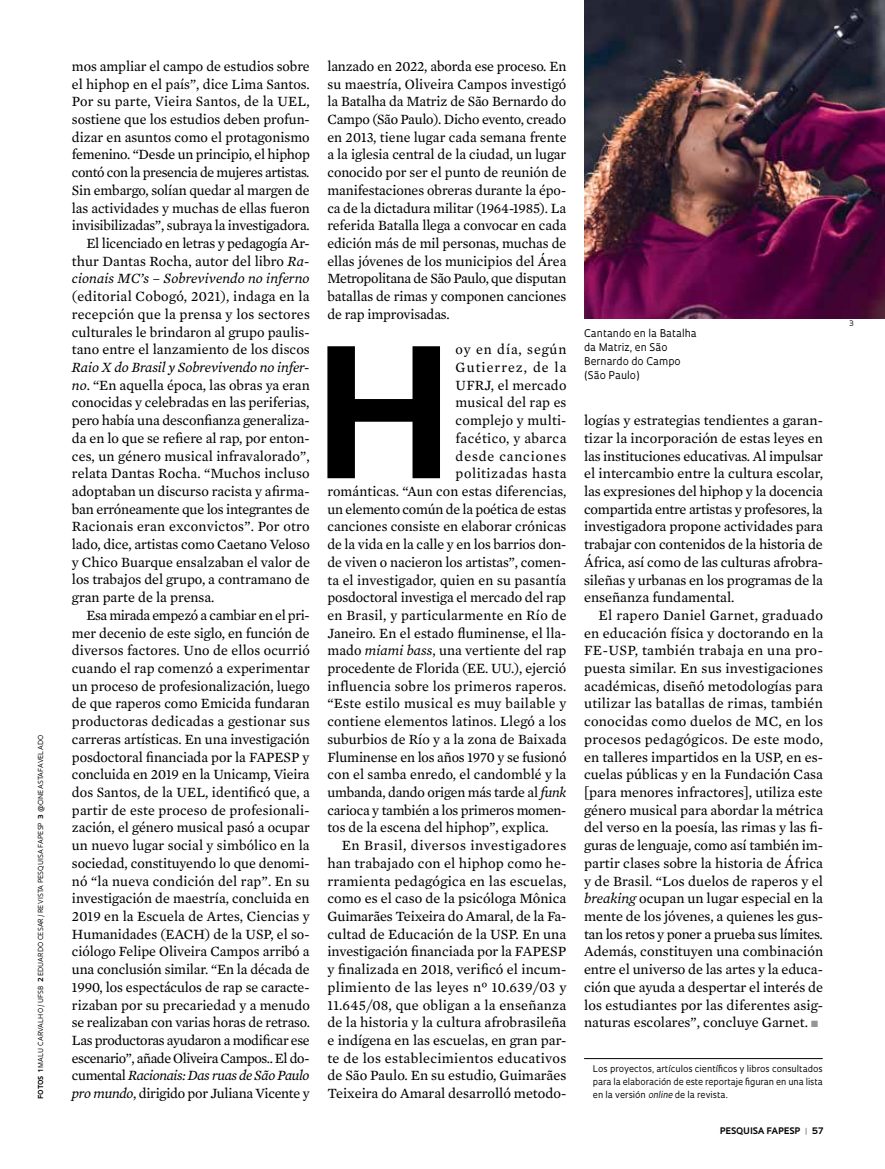
<style>
.page{position:relative;width:885px;height:1169px;background:#fff}
.page>*{position:absolute;margin:0;border:0;box-sizing:border-box;transform-origin:0 0}
.t1{font:600 185.85px "Elza";color:#000}
.t2{font:14.4px/17.7px "Mercury Text G2";color:#000;text-align:justify}
.t3{font:14.4px "Mercury Text G2";letter-spacing:.02em;color:#000}
.t4{font:14.4px "Mercury Text G2";letter-spacing:-.02em;color:#000}
.t5{font:14.4px "Mercury Text G2";letter-spacing:.03em;color:#000}
.t6{font:14.4px "Mercury Text G2";letter-spacing:.025em;color:#000}
.t7{font:14.4px "Mercury Text G2";letter-spacing:.035em;color:#000}
.t8{font:14.4px "Mercury Text G2";letter-spacing:.04em;color:#000}
.t9{font:14.4px "Mercury Text G2";letter-spacing:.075em;color:#000}
.t10{font:14.4px "Mercury Text G2";letter-spacing:.06em;color:#000}
.t11{font:14.4px "Mercury Text G2";letter-spacing:.065em;color:#000}
.t12{font:10.35px/14.1px "Oculum";color:#000}
.t13{font:9px/13.4px "Oculum";color:#000}
.t14{font:700 8.7px "Oculum";letter-spacing:.015em;color:#000}
.t15{font:7.35px "Oculum";color:#000}
.t16{font:6.75px "Oculum";letter-spacing:.015em;color:#000}
.t17{font:700 6.75px "Oculum";letter-spacing:.005em;color:#000}
.s1{font-weight:700}
.s2{font-style:italic}
.s3{color:#939598}
</style>
<div class="page">
<hr style="left:584px;top:1058px;width:239px;height:1px;background:#000">
<img style="left:584px;top:0;width:301px;height:319px">
<p class="t16" style="left:36px;top:1072px;width:339px;rotate:-90deg"><span class="s1">1</span> MALU CARVALHO/UFSB <span class="s1">2</span> EDUARDO CESAR/REVISTA PESQUISA FAPESP <span class="s1">3</span> @CINEASTAFAVELADO</p>
<p class="t17" style="left:36px;top:1098px;width:24px;rotate:-90deg">FOTOS</p>
<p class="t2" style="left:72px;top:56px;width:239px;text-align:right">mos ampliar el campo de estudios sobre el hiphop en el país”, dice Lima Santos.<br>Por su parte, Vieira Santos, de la UEL, sostiene que los estudios deben profun&shy;dizar en asuntos como el protagonismo femenino. “Desde un principio, el hiphop contó con la presencia de mujeres artistas.<br>Sin embargo, solían quedar al margen de las actividades y muchas de ellas fueron invisibilizadas”, subraya la investigadora.<br>El licenciado en letras y pedagogía Ar&shy;thur Dantas Rocha, autor del libro <span class="s2">Ra&shy;cionais MC’s – Sobrevivendo no inferno</span></p>
<p class="t2" style="left:72px;top:287px;width:239px">(editorial Cobogó, 2021), indaga en la recepción que la prensa y los sectores culturales le brindaron al grupo paulis&shy;tano entre el lanzamiento de los discos</p>
<p class="t2" style="left:72px;top:357px;width:239px"><span class="s2">Raio X do Brasil y Sobrevivendo no infer&shy;no</span>. “En aquella época, las obras ya eran conocidas y celebradas en las periferias, pero había una desconfianza generaliza&shy;da en lo que se refiere al rap, por enton&shy;ces, un género musical infravalorado”, relata Dantas Rocha. “Muchos incluso adoptaban un discurso racista y afirma&shy;ban erróneamente que los integrantes de Racionais eran exconvictos”. Por otro lado, dice, artistas como Caetano Veloso y Chico Buarque ensalzaban el valor de los trabajos del grupo, a contramano de gran parte de la prensa.</p>
<p class="t2" style="left:72px;top:605px;width:239px;text-indent:14px">Esa mirada empezó a cambiar en el pri&shy;mer decenio de este siglo, en función de diversos factores. Uno de ellos ocurrió cuando el rap comenzó a experimentar un proceso de profesionalización, luego de que raperos como Emicida fundaran productoras dedicadas a gestionar sus carreras artísticas. En una investigación posdoctoral financiada por la FAPESP y concluida en 2019 en la Unicamp, Vieira dos Santos, de la UEL, identificó que, a partir de este proceso de profesionali&shy;zación, el género musical pasó a ocupar un nuevo lugar social y simbólico en la sociedad, constituyendo lo que denomi&shy;nó “la nueva condición del rap”. En su investigación de maestría, concluida en 2019 en la Escuela de Artes, Ciencias y Humanidades (EACH) de la USP, el so&shy;ciólogo Felipe Oliveira Campos arribó a una conclusión similar. “En la década de 1990, los espectáculos de rap se caracte&shy;rizaban por su precariedad y a menudo se realizaban con varias horas de retraso.<br>Las productoras ayudaron a modificar ese escenario”, añade Oliveira Campos.. El do&shy;cumental <span class="s2">Racionais: Das ruas de São Paulo pro mundo</span>, dirigido por Juliana Vicente y</p>
<p class="t2" style="left:327px;top:56px;width:241px">lanzado en 2022, aborda ese proceso. En su maestría, Oliveira Campos investigó la Batalha da Matriz de São Bernardo do Campo (São Paulo). Dicho evento, creado en 2013, tiene lugar cada semana frente a la iglesia central de la ciudad, un lugar conocido por ser el punto de reunión de manifestaciones obreras durante la épo&shy;ca de la dictadura militar (1964-1985). La referida Batalla llega a convocar en cada edición más de mil personas, muchas de ellas jóvenes de los municipios del Área Metropolitana de São Paulo, que disputan batallas de rimas y componen canciones de rap improvisadas.</p>
<h1 class="t1" style="left:317px;top:280px;width:134px">H</h1>
<p class="t11" style="left:456px;top:339px;width:112px">oy en día, según</p>
<p class="t9" style="left:456px;top:357px;width:112px">Gutierrez, de la</p>
<p class="t2" style="left:456px;top:375px;width:112px">UFRJ, el mercado</p>
<p class="t2" style="left:456px;top:393px;width:112px">musical del rap es</p>
<p class="t2" style="left:456px;top:411px;width:112px">complejo y multi-</p>
<p class="t5" style="left:456px;top:427px;width:112px">facético, y abarca</p>
<p class="t10" style="left:456px;top:445px;width:112px">desde canciones</p>
<p class="t8" style="left:456px;top:463px;width:112px">politizadas hasta</p>
<p class="t2" style="left:327px;top:481px;width:241px">románticas. “Aun con estas diferencias,</p>
<p class="t4" style="left:327px;top:498px;width:240px">un elemento común de la poética de estas</p>
<p class="t2" style="left:327px;top:517px;width:240px">canciones consiste en elaborar crónicas</p>
<p class="t2" style="left:327px;top:534px;width:240px">de la vida en la calle y en los barrios don-</p>
<p class="t2" style="left:327px;top:552px;width:240px">de viven o nacieron los artistas”, comen-</p>
<p class="t2" style="left:327px;top:570px;width:240px">ta el investigador, quien en su pasantía</p>
<p class="t2" style="left:327px;top:588px;width:240px">posdoctoral investiga el mercado del rap</p>
<p class="t3" style="left:327px;top:604px;width:241px">en Brasil, y particularmente en Río de</p>
<p class="t2" style="left:327px;top:623px;width:240px">Janeiro. En el estado fluminense, el lla-</p>
<p class="t2" style="left:327px;top:641px;width:240px">mado <span class="s2">miami bass</span>, una vertiente del rap</p>
<p class="t2" style="left:327px;top:658px;width:240px">procedente de Florida (EE. UU.), ejerció</p>
<p class="t3" style="left:327px;top:675px;width:241px">influencia sobre los primeros raperos.</p>
<p class="t6" style="left:327px;top:693px;width:241px">“Este estilo musical es muy bailable y</p>
<p class="t2" style="left:327px;top:711px;width:240px">contiene elementos latinos. Llegó a los</p>
<p class="t2" style="left:327px;top:729px;width:241px">suburbios de Río y a la zona de Baixada</p>
<p class="t2" style="left:327px;top:747px;width:241px">Fluminense en los años 1970 y se fusionó</p>
<p class="t2" style="left:327px;top:765px;width:240px">con el samba enredo, el candomblé y la</p>
<p class="t2" style="left:327px;top:782px;width:240px">umbanda, dando origen más tarde al <span class="s2">funk</span></p>
<p class="t4" style="left:327px;top:799px;width:240px">carioca y también a los primeros momen-</p>
<p class="t2" style="left:327px;top:818px;width:223px">tos de la escena del hiphop”, explica.</p>
<p class="t7" style="left:342px;top:835px;width:226px">En Brasil, diversos investigadores</p>
<p class="t2" style="left:327px;top:853px;width:240px">han trabajado con el hiphop como he-</p>
<p class="t2" style="left:327px;top:871px;width:240px">rramienta pedagógica en las escuelas,</p>
<p class="t2" style="left:327px;top:889px;width:240px">como es el caso de la psicóloga Mônica</p>
<p class="t2" style="left:327px;top:906px;width:240px">Guimarães Teixeira do Amaral, de la Fa-</p>
<p class="t2" style="left:327px;top:924px;width:240px">cultad de Educación de la USP. En una</p>
<p class="t2" style="left:327px;top:942px;width:240px">investigación financiada por la FAPESP</p>
<p class="t2" style="left:327px;top:959px;width:240px">y finalizada en 2018, verificó el incum-</p>
<p class="t5" style="left:327px;top:976px;width:241px">plimiento de las leyes nº 10.639/03 y</p>
<p class="t2" style="left:327px;top:995px;width:241px">11.645/08, que obligan a la enseñanza</p>
<p class="t2" style="left:327px;top:1012px;width:240px">de la historia y la cultura afrobrasileña</p>
<p class="t2" style="left:327px;top:1030px;width:240px">e indígena en las escuelas, en gran par-</p>
<p class="t3" style="left:327px;top:1047px;width:241px">te de los establecimientos educativos</p>
<p class="t2" style="left:327px;top:1066px;width:240px">de São Paulo. En su estudio, Guimarães</p>
<p class="t2" style="left:327px;top:1083px;width:240px">Teixeira do Amaral desarrolló metodo-</p>
<p class="t12" style="left:584px;top:325px;width:114px">Cantando en la Batalha da Matriz, en São<br>Bernardo do Campo (São Paulo)</p>
<p class="t2" style="left:584px;top:411px;width:241px">logías y estrategias tendientes a garan&shy;tizar la incorporación de estas leyes en las instituciones educativas. Al impulsar el intercambio entre la cultura escolar, las expresiones del hiphop y la docencia compartida entre artistas y profesores, la investigadora propone actividades para trabajar con contenidos de la historia de África, así como de las culturas afrobra&shy;sileñas y urbanas en los programas de la enseñanza fundamental.</p>
<p class="t2" style="left:584px;top:605px;width:241px;text-indent:14px">El rapero Daniel Garnet, graduado en educación física y doctorando en la FE-USP, también trabaja en una pro&shy;puesta similar. En sus investigaciones académicas, diseñó metodologías para utilizar las batallas de rimas, también conocidas como duelos de MC, en los procesos pedagógicos. De este modo, en talleres impartidos en la USP, en es&shy;cuelas públicas y en la Fundación Casa [para menores infractores], utiliza este género musical para abordar la métrica del verso en la poesía, las rimas y las fi&shy;guras de lenguaje, como así también im&shy;partir clases sobre la historia de África y de Brasil. “Los duelos de raperos y el <span class="s2">breaking</span> ocupan un lugar especial en la mente de los jóvenes, a quienes les gus&shy;tan los retos y poner a prueba sus límites.<br>Además, constituyen una combinación entre el universo de las artes y la educa&shy;ción que ayuda a despertar el interés de los estudiantes por las diferentes asig&shy;naturas escolares”, concluye Garnet. <span class="s3">■</span></p>
<p class="t13" style="left:593px;top:1061px;width:231px">Los proyectos, artículos científicos y libros consultados para la elaboración de este reportaje figuran en una lista</p>
<p class="t13" style="left:593px;top:1087px;width:137px">en la versión <span class="s2">online</span> de la revista.</p>
<p class="t14" style="left:720px;top:1124px;width:105px">PESQUISA FAPESP <span class="s3">|</span> 57</p>
<p class="t15" style="left:849px;top:318px;width:6px">3</p>
</div>
